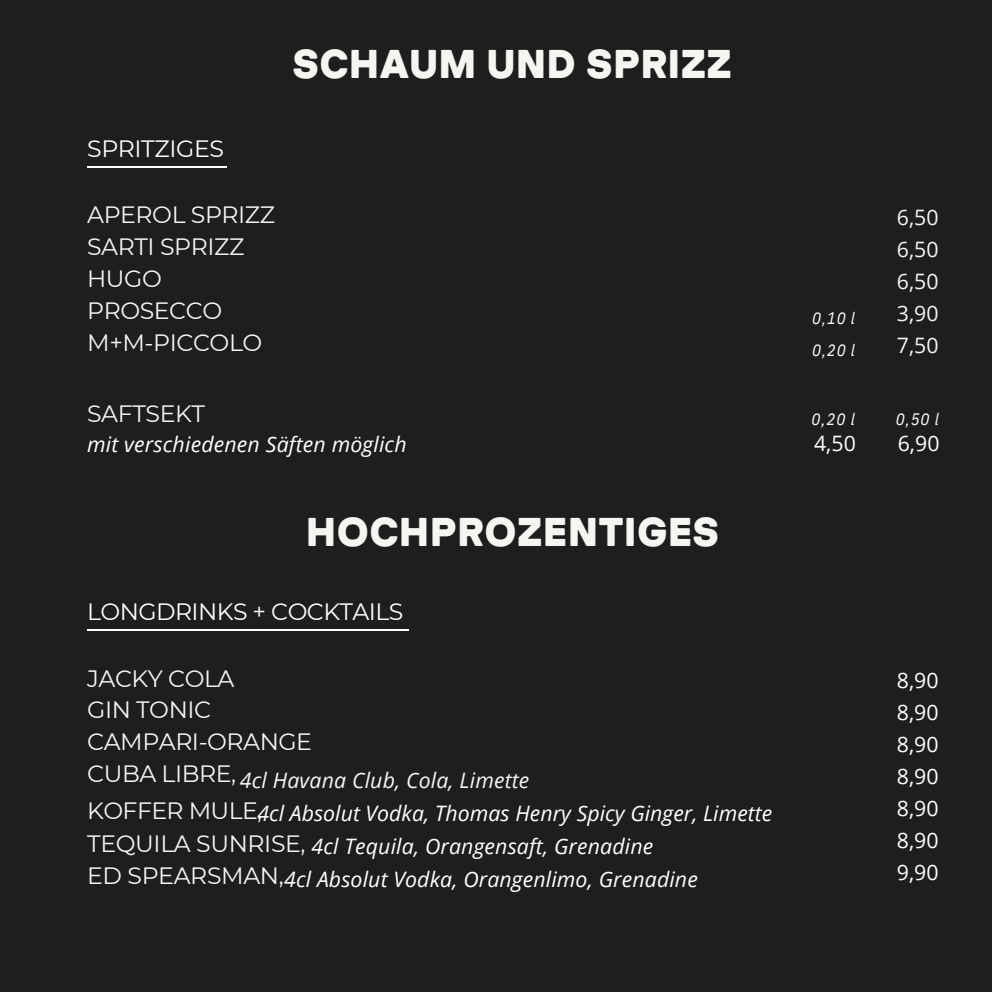
<style>
.page{position:relative;width:992px;height:992px;background:#fff}
.page>*{position:absolute;margin:0;border:0;box-sizing:border-box;transform-origin:0 0}
.t1{font:900 expanded 40.2px "GT Pressura";letter-spacing:.01em;color:#f7f5f1}
.t2{font:23.6px/31.8px "Montserrat";letter-spacing:-.02em;color:#f7f5f1}
.t3{font:23.6px "Montserrat";letter-spacing:-.025em;color:#fff}
.t4{font:italic 21.2px "Open Sans";letter-spacing:.01em;color:#fff}
.t5{font:21.2px/31.8px "Open Sans";letter-spacing:.005em;color:#fff;text-align:justify}
.t6{font:italic 21.2px "Open Sans";letter-spacing:.01em;color:#f7f5f1}
.t7{font:21.2px/31.8px "Open Sans";letter-spacing:.005em;color:#f7f5f1;text-align:justify}
.t8{font:italic 16.6px/31.8px "IBM Plex Sans Cond";letter-spacing:.055em;color:#fff}
</style>
<div class="page">
<div style="left:0;top:0;width:992px;height:991px;background:#1f1e1f"></div>
<hr style="left:87px;top:630px;width:321px;height:1px;background:#fff">
<hr style="left:87px;top:167px;width:139px;height:1px;background:#fff">
<p class="t1" style="left:293px;top:46px;width:440px">SCHAUM UND SPRIZZ</p>
<h1 class="t3" style="left:87px;top:134px;width:138px">SPRITZIGES</h1>
<h2 class="t2" style="left:87px;top:199px;width:189px">APEROL SPRIZZ<br>SARTI SPRIZZ<br>HUGO<br>PROSECCO<br>M+M-PICCOLO</h2>
<h2 class="t2" style="left:87px;top:397px;width:119px">SAFTSEKT</h2>
<h2 class="t4" style="left:87px;top:429px;width:321px">mit verschiedenen Säften möglich</h2>
<p class="t1" style="left:306px;top:513px;width:414px">HOCHPROZENTIGES</p>
<h3 class="t3" style="left:87px;top:597px;width:318px">LONGDRINKS + COCKTAILS</h3>
<p class="t2" style="left:87px;top:662px;width:226px">JACKY COLA<br>GIN TONIC<br>CAMPARI-ORANGE<br>CUBA LIBRE,</p>
<h3 class="t2" style="left:87px;top:794px;width:177px">KOFFER MULE,</h3>
<p class="t2" style="left:87px;top:827px;width:220px">TEQUILA SUNRISE,<br>ED SPEARSMAN,</p>
<h2 class="t6" style="left:240px;top:765px;width:291px">4cl Havana Club, Cola, Limette</h2>
<h3 class="t4" style="left:257px;top:798px;width:516px">4cl Absolut Vodka, Thomas Henry Spicy Ginger, Limette</h3>
<h2 class="t4" style="left:311px;top:831px;width:343px">4cl Tequila, Orangensaft, Grenadine</h2>
<h3 class="t4" style="left:284px;top:864px;width:415px">4cl Absolut Vodka, Orangenlimo, Grenadine</h3>
<h2 class="t8" style="left:812px;top:302px;width:44px">0,10 l<br>0,20 l</h2>
<p class="t8" style="left:811px;top:402px;width:45px">0,20 l</p>
<h1 class="t5" style="left:814px;top:427px;width:43px">4,50</h1>
<h3 class="t7" style="left:896px;top:201px;width:43px">6,50<br>6,50<br>6,50<br>3,90<br>7,50</h3>
<h2 class="t8" style="left:895px;top:402px;width:44px">0,50 l</h2>
<h3 class="t5" style="left:897px;top:427px;width:43px">6,90</h3>
<h3 class="t5" style="left:896px;top:664px;width:43px">8,90<br>8,90<br>8,90<br>8,90<br>8,90<br>8,90<br>9,90</h3>
</div>
